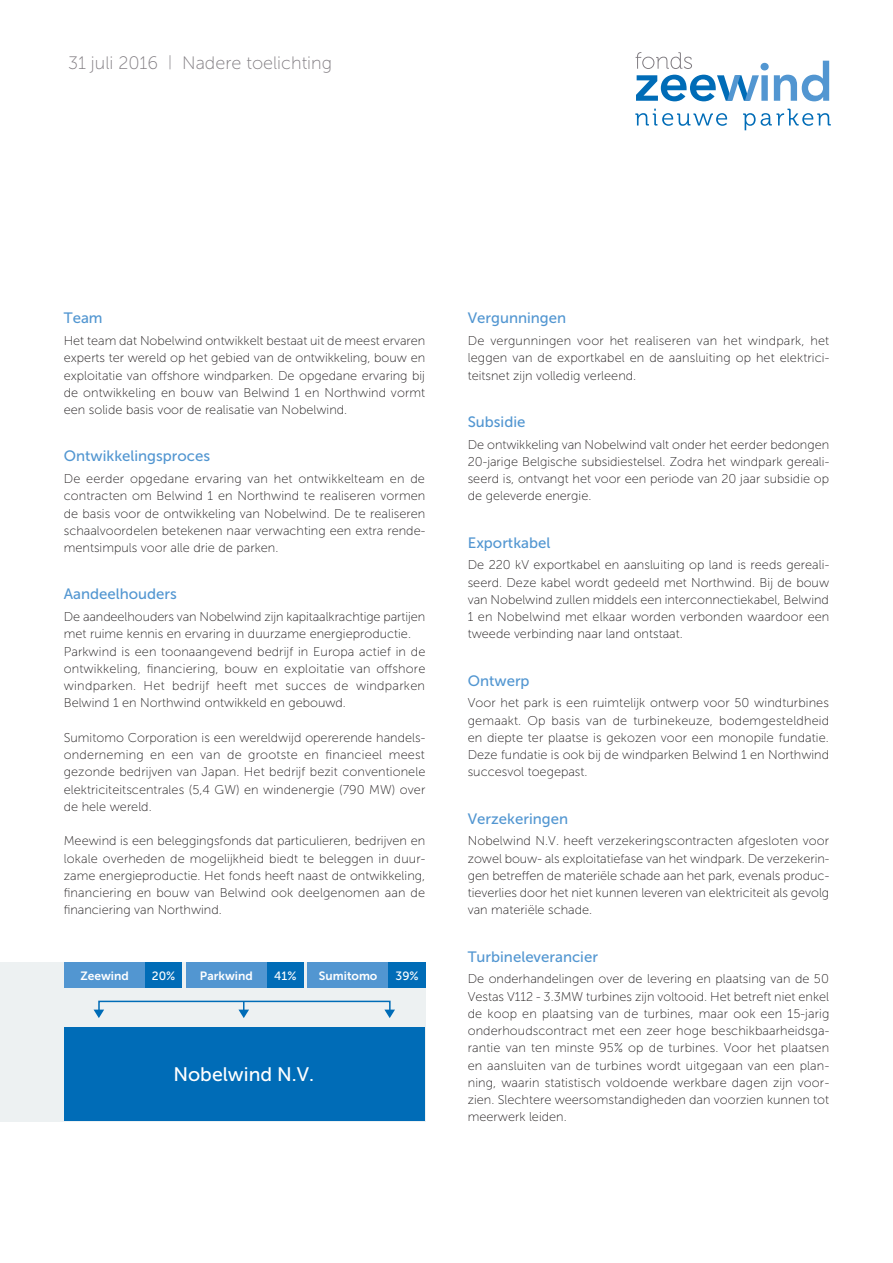
<style>
.page{position:relative;width:893px;height:1263px;background:#fff}
.page>*{position:absolute;margin:0;border:0;box-sizing:border-box;transform-origin:0 0}
.t1{font:19.5px "Museo Sans 500";color:#fff}
.Normaal{font:18px "Museo Sans 100";color:#807c81}
.Tekst_plat{font:15px "Museo Sans 500";color:#5296d1}
.Tekst_plat-2{font:12.75px/17.2px "Museo Sans 100";color:#231f20;text-align:justify}
.t2{font:12px "Museo Sans 700";color:#fff}
.t3{font:12px "Museo Sans 500";color:#fff}
.s1{font-size:15px}
</style>
<div class="page">
<svg style="left:636px;top:52px;width:193px;height:49px"></svg>
<svg style="left:635px;top:109px;width:92px;height:17px"></svg>
<svg style="left:743px;top:109px;width:88px;height:21px"></svg>
<div style="left:0;top:962px;width:425px;height:159px;background:#edf1f2"></div>
<div style="left:388px;top:962px;width:37px;height:26px;background:#006cb7"></div>
<div style="left:307px;top:962px;width:81px;height:26px;background:#5296d1"></div>
<div style="left:145px;top:962px;width:37px;height:26px;background:#006cb7"></div>
<div style="left:64px;top:962px;width:81px;height:26px;background:#5296d1"></div>
<div style="left:266px;top:962px;width:37px;height:26px;background:#006cb7"></div>
<div style="left:186px;top:962px;width:80px;height:26px;background:#5296d1"></div>
<svg style="left:94px;top:1000px;width:301px;height:18px"></svg>
<div style="left:64px;top:1028px;width:361px;height:93px;background:#006cb7"></div>
<p class="Normaal" style="left:68px;top:53px;width:266px">31 juli 2016 <span class="s1">|</span> Nadere toelichting</p>
<p class="Tekst_plat" style="left:64px;top:310px;width:40px">Team</p>
<p class="Tekst_plat-2" style="left:64px;top:332px;width:363px">Het team dat Nobelwind ontwikkelt bestaat uit de meest ervaren experts ter wereld op het gebied van de ontwikkeling, bouw en exploitatie van offshore windparken. De opgedane ervaring bij de ontwikkeling en bouw van Belwind 1 en Northwind vormt een solide basis voor de realisatie van Nobelwind.</p>
<p class="Tekst_plat" style="left:64px;top:448px;width:148px">Ontwikkelingsproces</p>
<p class="Tekst_plat-2" style="left:64px;top:470px;width:363px">De eerder opgedane ervaring van het ontwikkelteam en de contracten om Belwind 1 en Northwind te realiseren vormen de basis voor de ontwikkeling van Nobelwind. De te realiseren schaalvoordelen betekenen naar verwachting een extra rende&shy;mentsimpuls voor alle drie de parken.</p>
<p class="Tekst_plat" style="left:64px;top:586px;width:115px">Aandeelhouders</p>
<p class="Tekst_plat-2" style="left:64px;top:608px;width:363px">De aandeelhouders van Nobelwind zijn kapitaalkrachtige partijen met ruime kennis en ervaring in duurzame energieproductie.</p>
<p class="Tekst_plat-2" style="left:64px;top:643px;width:363px">Parkwind is een toonaangevend bedrijf in Europa actief in de ontwikkeling, financiering, bouw en exploitatie van offshore windparken. Het bedrijf heeft met succes de windparken Belwind 1 en Northwind ontwikkeld en gebouwd.</p>
<p class="Tekst_plat-2" style="left:64px;top:729px;width:363px">Sumitomo Corporation is een wereldwijd opererende handels&shy;onderneming en een van de grootste en financieel meest gezonde bedrijven van Japan. Het bedrijf bezit conventionele elektriciteitscentrales (5,4 GW) en windenergie (790 MW) over de hele wereld.</p>
<p class="Tekst_plat-2" style="left:64px;top:832px;width:363px">Meewind is een beleggingsfonds dat particulieren, bedrijven en lokale overheden de mogelijkheid biedt te beleggen in duur&shy;zame energieproductie. Het fonds heeft naast de ontwikkeling, financiering en bouw van Belwind ook deelgenomen aan de financiering van Northwind.</p>
<p class="t2" style="left:80px;top:969px;width:50px">Zeewind</p>
<p class="t3" style="left:152px;top:969px;width:25px">20%</p>
<p class="t2" style="left:200px;top:969px;width:54px">Parkwind</p>
<p class="t3" style="left:274px;top:969px;width:24px">41%</p>
<p class="t2" style="left:319px;top:969px;width:60px">Sumitomo</p>
<p class="t3" style="left:396px;top:969px;width:25px">39%</p>
<p class="t1" style="left:173px;top:1063px;width:142px">Nobelwind N.V.</p>
<p class="Tekst_plat" style="left:468px;top:310px;width:100px">Vergunningen</p>
<p class="Tekst_plat-2" style="left:468px;top:332px;width:363px">De vergunningen voor het realiseren van het windpark, het leggen van de exportkabel en de aansluiting op het elektrici&shy;teitsnet zijn volledig verleend.</p>
<p class="Tekst_plat" style="left:468px;top:413px;width:59px">Subsidie</p>
<p class="Tekst_plat-2" style="left:468px;top:436px;width:363px">De ontwikkeling van Nobelwind valt onder het eerder bedongen 20-jarige Belgische subsidiestelsel. Zodra het windpark gereali&shy;seerd is, ontvangt het voor een periode van 20 jaar subsidie op de geleverde energie.</p>
<p class="Tekst_plat" style="left:468px;top:534px;width:84px">Exportkabel</p>
<p class="Tekst_plat-2" style="left:468px;top:556px;width:363px">De 220 kV exportkabel en aansluiting op land is reeds gereali&shy;seerd. Deze kabel wordt gedeeld met Northwind. Bij de bouw van Nobelwind zullen middels een interconnectiekabel, Belwind 1 en Nobelwind met elkaar worden verbonden waardoor een tweede verbinding naar land ontstaat.</p>
<p class="Tekst_plat" style="left:468px;top:672px;width:63px">Ontwerp</p>
<p class="Tekst_plat-2" style="left:468px;top:694px;width:363px">Voor het park is een ruimtelijk ontwerp voor 50 windturbines gemaakt. Op basis van de turbinekeuze, bodemgesteldheid en diepte ter plaatse is gekozen voor een monopile fundatie.<br>Deze fundatie is ook bij de windparken Belwind 1 en Northwind succesvol toegepast.</p>
<p class="Tekst_plat" style="left:468px;top:810px;width:102px">Verzekeringen</p>
<p class="Tekst_plat-2" style="left:468px;top:832px;width:363px">Nobelwind N.V. heeft verzekeringscontracten afgesloten voor zowel bouw- als exploitatiefase van het windpark. De verzekerin&shy;gen betreffen de materiële schade aan het park, evenals produc&shy;tieverlies door het niet kunnen leveren van elektriciteit als gevolg van materiële schade.</p>
<p class="Tekst_plat" style="left:468px;top:948px;width:132px">Turbineleverancier</p>
<p class="Tekst_plat-2" style="left:468px;top:970px;width:363px">De onderhandelingen over de levering en plaatsing van de 50<br>Vestas V112 - 3.3MW turbines zijn voltooid. Het betreft niet enkel de koop en plaatsing van de turbines, maar ook een 15-jarig onderhoudscontract met een zeer hoge beschikbaarheidsga&shy;rantie van ten minste 95% op de turbines. Voor het plaatsen en aansluiten van de turbines wordt uitgegaan van een plan&shy;ning, waarin statistisch voldoende werkbare dagen zijn voor&shy;zien. Slechtere weersomstandigheden dan voorzien kunnen tot meerwerk leiden.</p>
</div>
